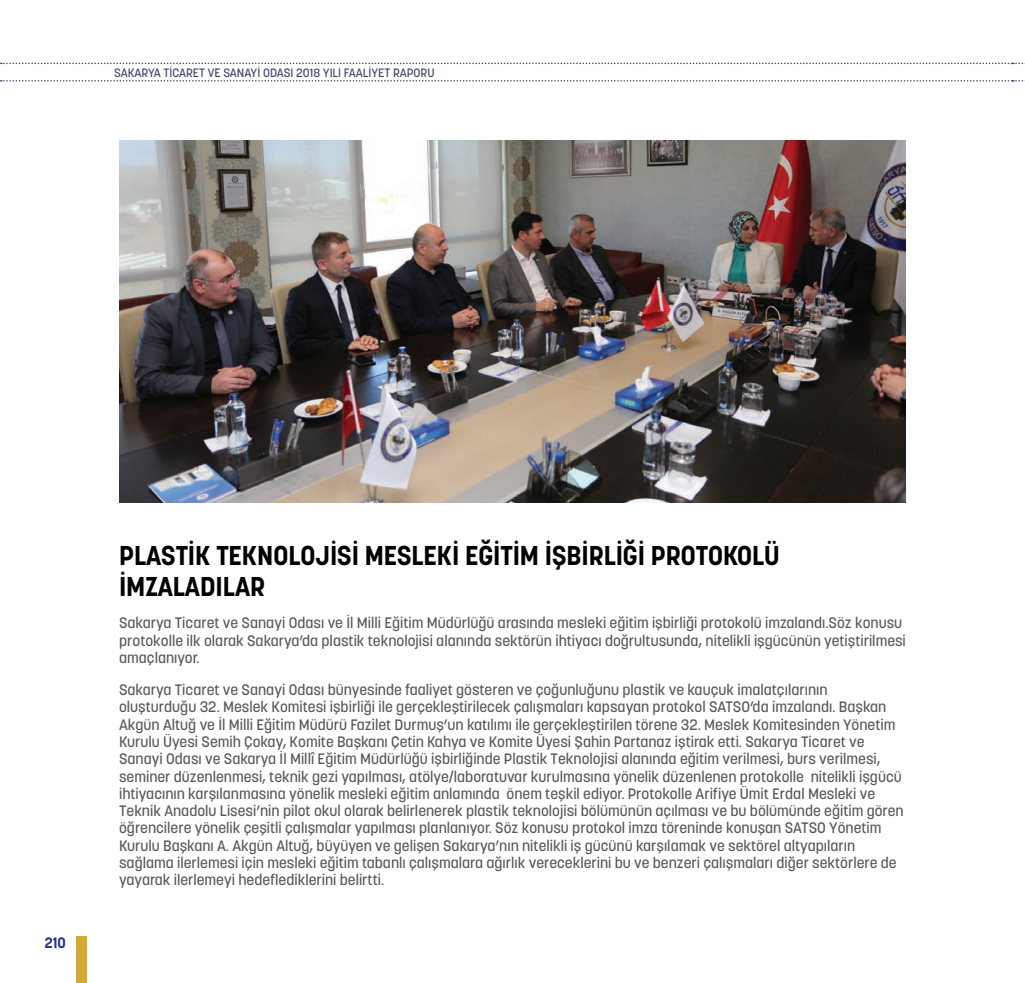
<style>
.page{position:relative;width:1025px;height:983px;background:#fff}
.page>*{position:absolute;margin:0;border:0;box-sizing:border-box;transform-origin:0 0}
.t1{font:700 27px/31px "Korolev";color:#000}
.t2{font:500 15px/17.2px "Korolev";color:#57585a}
.t3{font:700 15px "Korolev";color:#2e3092}
.t4{font:500 12px "Korolev";color:#3c496b}
</style>
<div class="page">
<div style="left:77px;top:936px;width:10px;height:46px;background:#d7a937"></div>
<svg style="left:1px;top:80px;width:1024px;height:1px"></svg>
<svg style="left:1px;top:63px;width:1024px;height:1px"></svg>
<img style="left:119px;top:140px;width:787px;height:362px">
<p class="t4" style="left:114px;top:65px;width:322px">SAKARYA TİCARET VE SANAYİ ODASI 2018 YILI FAALİYET RAPORU</p>
<p class="t3" style="left:45px;top:933px;width:23px">210</p>
<h1 class="t1" style="left:119px;top:540px;width:662px">PLASTIK TEKNOLOJISI MESLEKI EĞITIM IŞBIRLIĞI PROTOKOLÜ<br>IMZALADILAR</h1>
<p class="t2" style="left:119px;top:614px;width:788px">Sakarya Ticaret ve Sanayi Odası ve İl Milli Eğitim Müdürlüğü arasında mesleki eğitim işbirliği protokolü imzalandı.Söz konusu protokolle ilk olarak Sakarya’da plastik teknolojisi alanında sektörün ihtiyacı doğrultusunda, nitelikli işgücünün yetiştirilmesi amaçlanıyor.</p>
<p class="t2" style="left:119px;top:681px;width:786px">Sakarya Ticaret ve Sanayi Odası bünyesinde faaliyet gösteren ve çoğunluğunu plastik ve kauçuk imalatçılarının oluşturduğu 32. Meslek Komitesi işbirliği ile gerçekleştirilecek çalışmaları kapsayan protokol SATSO’da imzalandı. Başkan Akgün Altuğ ve İl Milli Eğitim Müdürü Fazilet Durmuş’un katılımı ile gerçekleştirilen törene 32. Meslek Komitesinden Yönetim Kurulu Üyesi Semih Çokay, Komite Başkanı Çetin Kahya ve Komite Üyesi Şahin Partanaz iştirak etti. Sakarya Ticaret ve Sanayi Odası ve Sakarya İl Millî Eğitim Müdürlüğü işbirliğinde Plastik Teknolojisi alanında eğitim verilmesi, burs verilmesi, seminer düzenlenmesi, teknik gezi yapılması, atölye/laboratuvar kurulmasına yönelik düzenlenen protokolle nitelikli işgücü ihtiyacının karşılanmasına yönelik mesleki eğitim anlamında önem teşkil ediyor. Protokolle Arifiye Ümit Erdal Mesleki ve Teknik Anadolu Lisesi’nin pilot okul olarak belirlenerek plastik teknolojisi bölümünün açılması ve bu bölümünde eğitim gören öğrencilere yönelik çeşitli çalışmalar yapılması planlanıyor. Söz konusu protokol imza töreninde konuşan SATSO Yönetim Kurulu Başkanı A. Akgün Altuğ, büyüyen ve gelişen Sakarya’nın nitelikli iş gücünü karşılamak ve sektörel altyapıların sağlama ilerlemesi için mesleki eğitim tabanlı çalışmalara ağırlık vereceklerini bu ve benzeri çalışmaları diğer sektörlere de yayarak ilerlemeyi hedeflediklerini belirtti.</p>
</div>
